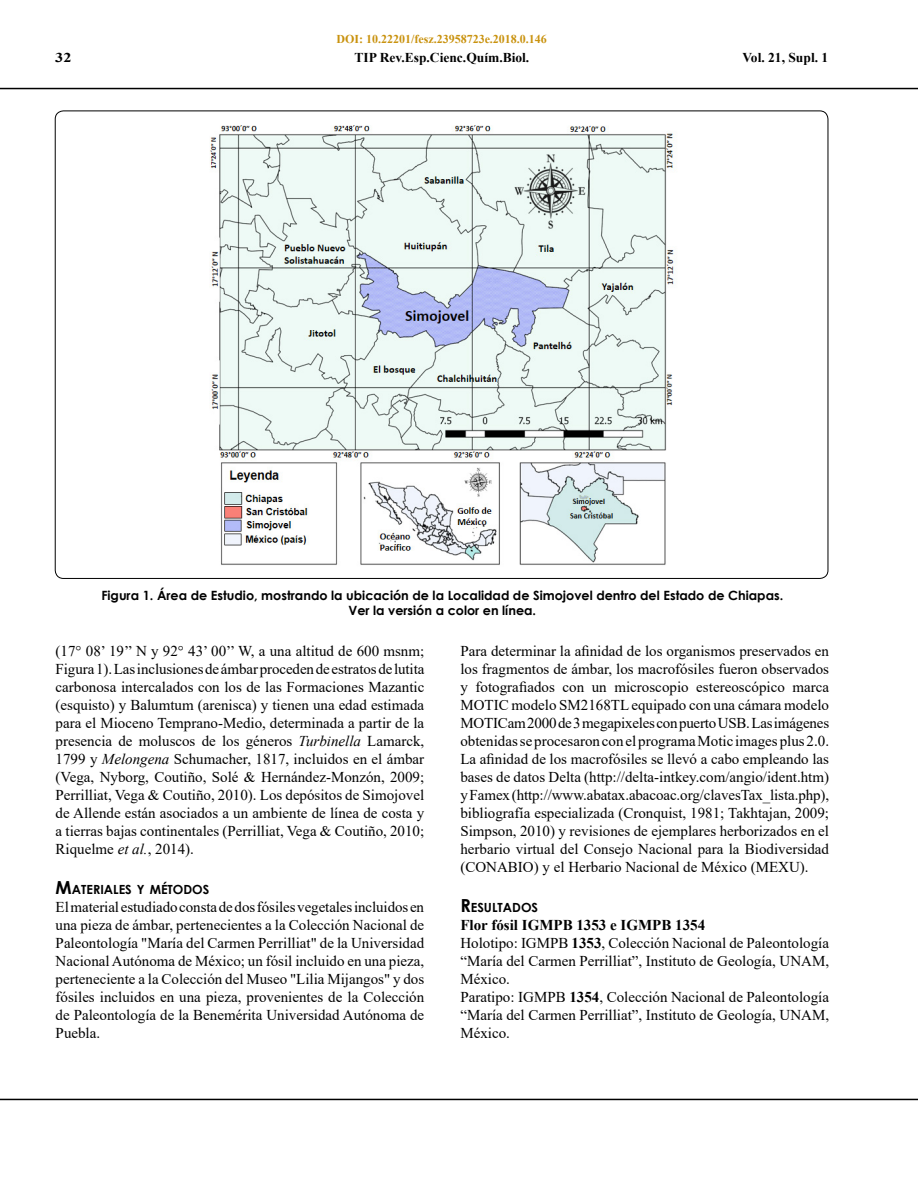
<style>
.page{position:relative;width:918px;height:1188px;background:#fff}
.page>*{position:absolute;margin:0;border:0;box-sizing:border-box;transform-origin:0 0}
.t1{font:15px/18px "Times New Roman";color:#000;text-align:justify}
.t2{font:700 13.5px "Times New Roman";color:#000}
.t3{font:700 13.5px "Times New Roman";color:#000;scale:1.2 1}
.t4{font:700 12.75px/15px "Century Gothic";color:#000;text-align:center}
.t5{font:700 12.6px "Century Gothic";color:#000}
.t6{font:700 12px "Times New Roman";color:#c9920e}
.s1{font-style:italic}
.s2{font-size:18px}
.s3{font-weight:700}
</style>
<div class="page">
<hr style="left:0;top:88px;width:918px;height:1px;background:#000">
<hr style="left:0;top:1099px;width:918px;height:1px;background:#000">
<img style="left:210px;top:125px;width:464px;height:440px">
<p class="t6" style="left:337px;top:30px;width:212px">DOI: 10.22201/fesz.23958723e.2018.0.146</p>
<p class="t3" style="left:55px;top:47px;width:15px">32</p>
<p class="t2" style="left:355px;top:47px;width:176px">TIP Rev.Esp.Cienc.Quím.Biol.</p>
<p class="t2" style="left:742px;top:47px;width:87px">Vol. 21, Supl. 1</p>
<p class="t4" style="left:101px;top:588px;width:683px">Figura 1. Área de Estudio, mostrando la ubicación de la Localidad de Simojovel dentro del Estado de Chiapas.<br>Ver la versión a color en línea.</p>
<p class="t1" style="left:56px;top:642px;width:370px">(17° 08’ 19’’ N y 92° 43’ 00’’ W, a una altitud de 600 msnm; Figura 1). Las inclusiones de ámbar proceden de estratos de lutita carbonosa intercalados con los de las Formaciones Mazantic (esquisto) y Balumtum (arenisca) y tienen una edad estimada para el Mioceno Temprano-Medio, determinada a partir de la presencia de moluscos de los géneros <span class="s1">Turbinella</span> Lamarck, 1799 y <span class="s1">Melongena</span> Schumacher, 1817, incluidos en el ámbar (Vega, Nyborg, Coutiño, Solé &amp; Hernández-Monzón, 2009; Perrilliat, Vega &amp; Coutiño, 2010). Los depósitos de Simojovel de Allende están asociados a un ambiente de línea de costa y a tierras bajas continentales (Perrilliat, Vega &amp; Coutiño, 2010; Riquelme <span class="s1">et al.</span>, 2014).</p>
<p class="t5" style="left:56px;top:880px;width:155px"><span class="s2">M</span>ATERIALES Y MÉTODOS</p>
<p class="t1" style="left:56px;top:897px;width:370px">El material estudiado consta de dos fósiles vegetales incluidos en una pieza de ámbar, pertenecientes a la Colección Nacional de Paleontología "María del Carmen Perrilliat" de la Universidad Nacional Autónoma de México; un fósil incluido en una pieza, perteneciente a la Colección del Museo "Lilia Mijangos" y dos fósiles incluidos en una pieza, provenientes de la Colección de Paleontología de la Benemérita Universidad Autónoma de Puebla.</p>
<p class="t1" style="left:460px;top:642px;width:370px">Para determinar la afinidad de los organismos preservados en los fragmentos de ámbar, los macrofósiles fueron observados y fotografiados con un microscopio estereoscópico marca MOTIC modelo SM2168TL equipado con una cámara modelo MOTICam 2000 de 3 megapixeles con puerto USB. Las imágenes obtenidas se procesaron con el programa Motic images plus 2.0.<br>La afinidad de los macrofósiles se llevó a cabo empleando las bases de datos Delta (http://delta-intkey.com/angio/ident.htm) y Famex (http://www.abatax.abacoac.org/clavesTax_lista.php), bibliografía especializada (Cronquist, 1981; Takhtajan, 2009; Simpson, 2010) y revisiones de ejemplares herborizados en el herbario virtual del Consejo Nacional para la Biodiversidad (CONABIO) y el Herbario Nacional de México (MEXU).</p>
<p class="t5" style="left:460px;top:898px;width:79px"><span class="s2">R</span>ESULTADOS</p>
<p class="t1" style="left:460px;top:915px;width:370px;text-align:left"><span class="s3">Flor fósil IGMPB 1353 e IGMPB 1354<br></span>Holotipo: IGMPB <span class="s3">1353</span>, Colección Nacional de Paleontología “María del Carmen Perrilliat”, Instituto de Geología, UNAM, México.<br>Paratipo: IGMPB <span class="s3">1354</span>, Colección Nacional de Paleontología “María del Carmen Perrilliat”, Instituto de Geología, UNAM, México.</p>
</div>
